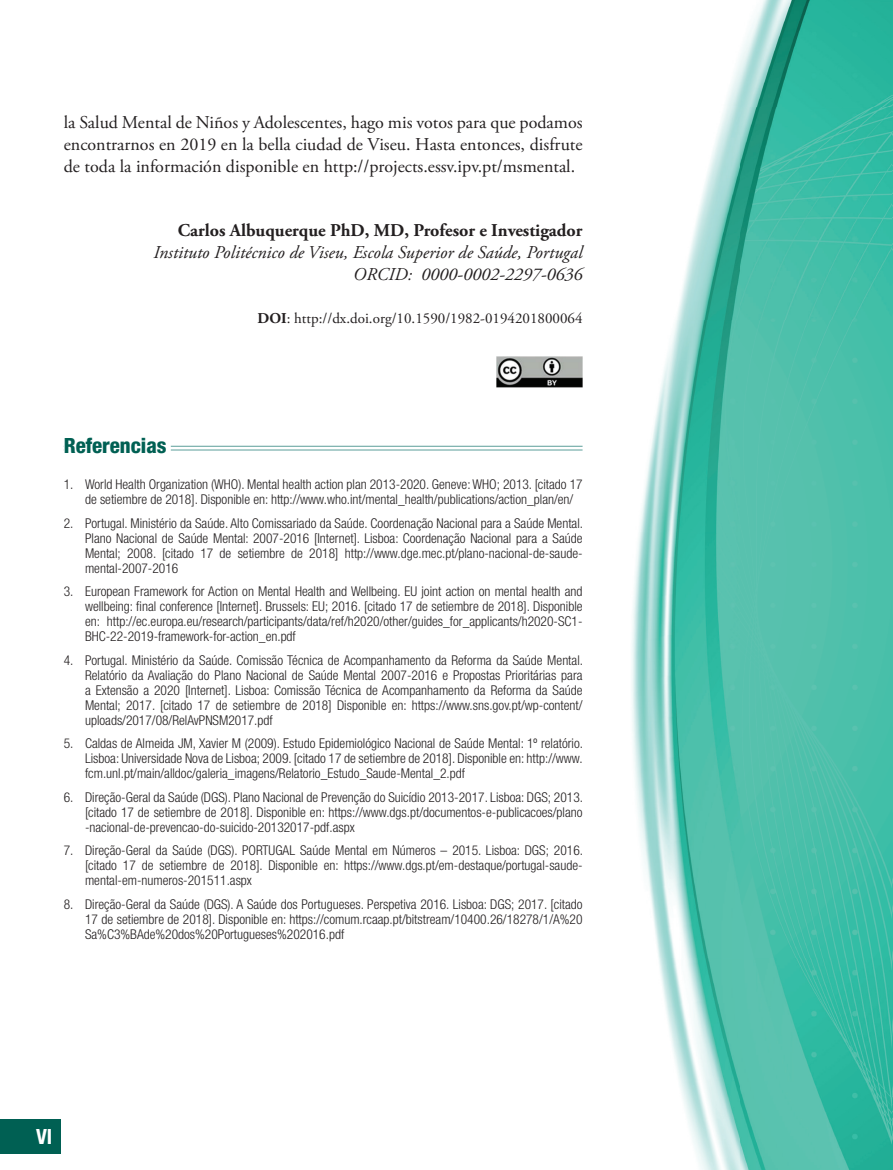
<style>
.page{position:relative;width:893px;height:1170px;background:#fff}
.page>*{position:absolute;margin:0;border:0;box-sizing:border-box;transform-origin:0 0}
.t1{font:800 condensed 21px "Helvetica Neue LT Std";color:#006053}
.t2{font:700 condensed 21px "Helvetica Neue LT Std";color:#fff}
.t3{font:18px/21.6px "Adobe Garamond Pro";color:#231f20;text-align:justify}
.t4{font:italic 18px/21.6px "Adobe Garamond Pro";color:#231f20;text-align:right}
.t5{font:700 18px "Adobe Garamond Pro";color:#231f20}
.t6{font:15px "Adobe Garamond Pro";color:#231f20}
.t7{font:300 condensed 13.5px/15px "Helvetica Neue LT Std";color:#231f20;text-align:justify}
.s1{font-weight:700}
</style>
<div class="page">
<div style="left:0;top:1118px;width:61px;height:35px;background:#006053"></div>
<img style="left:631px;top:0;width:262px;height:1169px">
<hr style="left:64px;top:446px;width:519px;height:1px;background:#5c9e99">
<hr style="left:64px;top:449px;width:519px;height:1px;background:#5c9e99">
<div style="left:64px;top:439px;width:107px;height:20px;background:#fff"></div>
<img style="left:497px;top:357px;width:86px;height:30px">
<h2 class="t3" style="left:64px;top:112px;width:520px">la Salud Mental de Niños y Adolescentes, hago mis votos para que podamos encontrarnos en 2019 en la bella ciudad de Viseu. Hasta entonces, disfrute de toda la información disponible en http://projects.essv.ipv.pt/msmental.</h2>
<h2 class="t5" style="left:178px;top:220px;width:406px">Carlos Albuquerque PhD, MD, Profesor e Investigador</h2>
<h2 class="t4" style="left:154px;top:242px;width:430px">Instituto Politécnico de Viseu, Escola Superior de Saúde, Portugal<br>ORCID: 0000-0002-2297-0636</h2>
<p class="t6" style="left:257px;top:309px;width:327px"><span class="s1">DOI</span>: http://dx.doi.org/10.1590/1982-0194201800064</p>
<h1 class="t1" style="left:64px;top:432px;width:104px">Referencias</h1>
<p class="t7" style="left:85px;top:476px;width:499px;text-indent:-21px">1. World Health Organization (WHO). Mental health action plan 2013-2020. Geneve: WHO; 2013. [citado 17 de setiembre de 2018]. Disponible en: http://www.who.int/mental_health/publications/action_plan/en/</p>
<p class="t7" style="left:85px;top:515px;width:499px;text-indent:-21px">2. Portugal. Ministério da Saúde. Alto Comissariado da Saúde. Coordenação Nacional para a Saúde Mental.<br>Plano Nacional de Saúde Mental: 2007-2016 [Internet]. Lisboa: Coordenação Nacional para a Saúde Mental; 2008. [citado 17 de setiembre de 2018] http://www.dge.mec.pt/plano-nacional-de-saude&shy;mental-2007-2016</p>
<p class="t7" style="left:85px;top:583px;width:499px;text-indent:-21px">3. European Framework for Action on Mental Health and Wellbeing. EU joint action on mental health and wellbeing: final conference [Internet]. Brussels: EU; 2016. [citado 17 de setiembre de 2018]. Disponible en: http://ec.europa.eu/research/participants/data/ref/h2020/other/guides_for_applicants/h2020-SC1- BHC-22-2019-framework-for-action_en.pdf</p>
<p class="t7" style="left:85px;top:652px;width:499px;text-indent:-21px">4. Portugal. Ministério da Saúde. Comissão Técnica de Acompanhamento da Reforma da Saúde Mental.<br>Relatório da Avaliação do Plano Nacional de Saúde Mental 2007-2016 e Propostas Prioritárias para a Extensão a 2020 [Internet]. Lisboa: Comissão Técnica de Acompanhamento da Reforma da Saúde Mental; 2017. [citado 17 de setiembre de 2018] Disponible en: https://www.sns.gov.pt/wp-content/ uploads/2017/08/RelAvPNSM2017.pdf</p>
<p class="t7" style="left:85px;top:735px;width:499px;text-indent:-21px">5. Caldas de Almeida JM, Xavier M (2009). Estudo Epidemiológico Nacional de Saúde Mental: 1º relatório.<br>Lisboa: Universidade Nova de Lisboa; 2009. [citado 17 de setiembre de 2018]. Disponible en: http://www. fcm.unl.pt/main/alldoc/galeria_imagens/Relatorio_Estudo_Saude-Mental_2.pdf</p>
<p class="t7" style="left:85px;top:789px;width:499px;text-indent:-21px">6. Direção-Geral da Saúde (DGS). Plano Nacional de Prevenção do Suicídio 2013-2017. Lisboa: DGS; 2013. [citado 17 de setiembre de 2018]. Disponible en: https://www.dgs.pt/documentos-e-publicacoes/plano -nacional-de-prevencao-do-suicido-20132017-pdf.aspx</p>
<p class="t7" style="left:85px;top:842px;width:499px;text-indent:-21px">7. Direção-Geral da Saúde (DGS). PORTUGAL Saúde Mental em Números – 2015. Lisboa: DGS; 2016. [citado 17 de setiembre de 2018]. Disponible en: https://www.dgs.pt/em-destaque/portugal-saude&shy;mental-em-numeros-201511.aspx</p>
<p class="t7" style="left:85px;top:896px;width:499px;text-indent:-21px">8. Direção-Geral da Saúde (DGS). A Saúde dos Portugueses. Perspetiva 2016. Lisboa: DGS; 2017. [citado 17 de setiembre de 2018]. Disponible en: https://comum.rcaap.pt/bitstream/10400.26/18278/1/A%20<br>Sa%C3%BAde%20dos%20Portugueses%202016.pdf</p>
<h1 class="t2" style="left:36px;top:1123px;width:18px">VI</h1>
</div>
